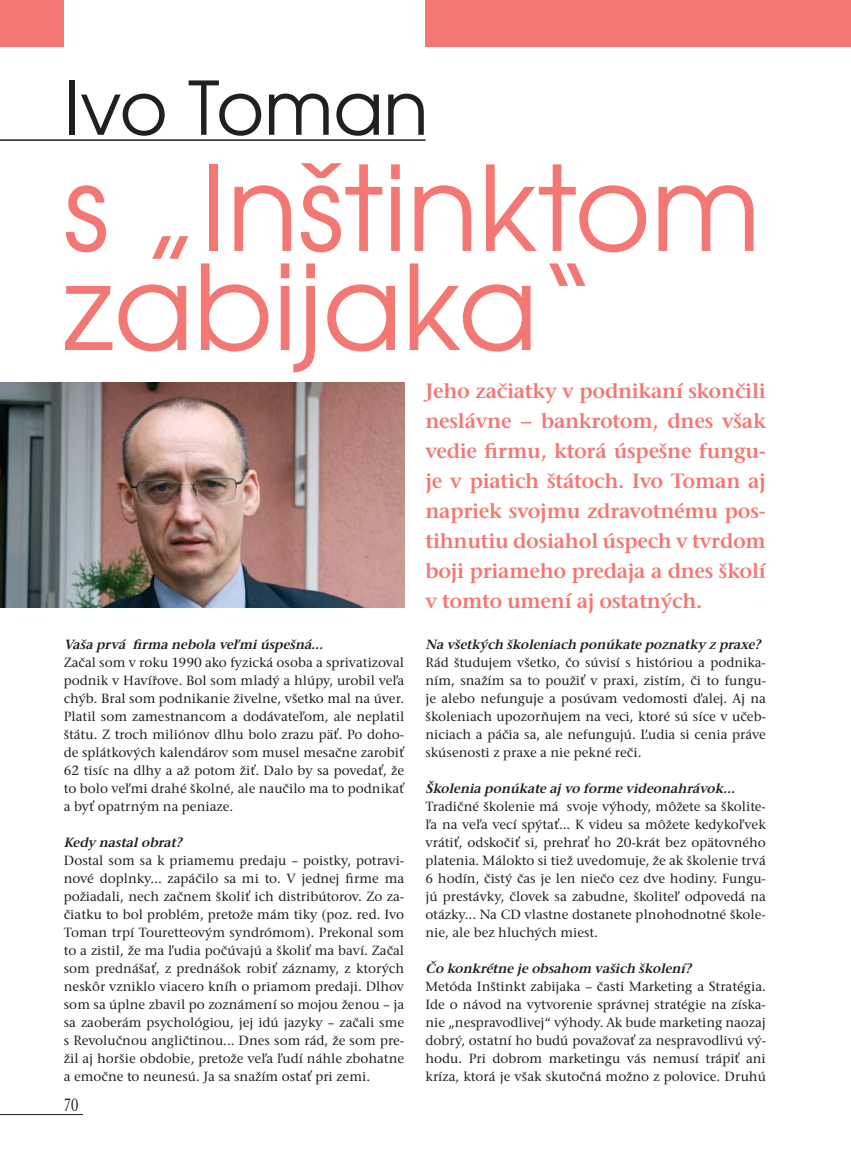
<style>
.page{position:relative;width:851px;height:1149px;background:#fff}
.page>*{position:absolute;margin:0;border:0;box-sizing:border-box;transform-origin:0 0}
.t1{font:117px/99px "Avant Gar Got Itc LCE Boo";color:#f37772}
.t2{font:73.5px "Avant Gar Got Itc LCE Boo";color:#231f20}
.t3{font:21px/30px "Stone Ser Itc TCE Sem";letter-spacing:-.01em;color:#f37772;text-align:justify}
.t4{font:500 18px "Stone Ser Itc TCE";color:#231f20;scale:.7 1}
.t5{font:500 13.5px/18px "Stone Ser Itc TCE";color:#231f20;text-align:justify}
.t6{font:italic 13.5px "Stone Ser Itc TCE Sem";color:#231f20}
</style>
<div class="page">
<hr style="left:0;top:1113px;width:83px;height:1px;background:#231f20">
<div style="left:0;top:0;width:64px;height:47px;background:#f37772"></div>
<div style="left:425px;top:0;width:425px;height:47px;background:#f37772"></div>
<hr style="left:0;top:139px;width:425px;height:2px;background:#231f20">
<img style="left:0;top:382px;width:404px;height:225px">
<h2 class="t2" style="left:64px;top:72px;width:366px">Ivo Toman</h2>
<h1 class="t1" style="left:64px;top:165px;width:698px">s „Inštinktom zabijaka“</h1>
<p class="t3" style="left:425px;top:377px;width:342px">Jeho začiatky v podnikaní skončili neslávne – bankrotom, dnes však vedie firmu, ktorá úspešne fungu&shy;je v piatich štátoch. Ivo Toman aj napriek svojmu zdravotnému pos&shy;tihnutiu dosiahol úspech v tvrdom boji priameho predaja a dnes školí v tomto umení aj ostatných.</p>
<p class="t6" style="left:64px;top:638px;width:264px">Vaša prvá firma nebola veľmiúspešná...</p>
<p class="t5" style="left:64px;top:653px;width:342px">Začal som v roku 1990 ako fyzická osoba a sprivatizoval podnik v Havířove. Bol som mladý a hlúpy, urobil veľa chýb. Bral som podnikanie živelne, všetko mal na úver.<br>Platil som zamestnancom a dodávateľom, ale neplatil štátu. Z troch miliónov dlhu bolo zrazu päť. Po doho&shy;de splátkových kalendárov som musel mesačne zarobiť 62 tisíc na dlhy a až potom žiť. Dalo by sa povedať, že to bolo veľmi drahé školné, ale naučilo ma to podnikať a byť opatrným na peniaze.</p>
<p class="t6" style="left:64px;top:836px;width:123px">Kedy nastalobrat?</p>
<p class="t5" style="left:64px;top:851px;width:342px">Dostal som sa k priamemu predaju – poistky, potravi&shy;nové doplnky... zapáčilo sa mi to. V jednej firme ma požiadali, nech začnem školiť ich distribútorov. Zo za&shy;čiatku to bol problém, pretože mám tiky (poz. red. Ivo Toman trpí Touretteovým syndrómom). Prekonal som to a zistil, že ma ľudia počúvajú a školiť ma baví. Začal som prednášať, z prednášok robiť záznamy, z ktorých neskôr vzniklo viacero kníh o priamom predaji. Dlhov som sa úplne zbavil po zoznámení so mojou ženou – ja sa zaoberám psychológiou, jej idú jazyky – začali sme s Revolučnou angličtinou... Dnes som rád, že som pre&shy;žil aj horšie obdobie, pretože veľa ľudí náhle zbohatne a emočne to neunesú. Ja sa snažím ostať pri zemi.</p>
<p class="t6" style="left:425px;top:638px;width:340px">Na všetkých školeniach ponúkate poznatky z praxe?</p>
<p class="t5" style="left:425px;top:653px;width:342px">Rád študujem všetko, čo súvisí s históriou a podnika&shy;ním, snažím sa to použiť v praxi, zistím, či to fungu&shy;je alebo nefunguje a posúvam vedomosti ďalej. Aj na školeniach upozorňujem na veci, ktoré sú síce v učeb&shy;niciach a páčia sa, ale nefungujú. Ľudia si cenia práve skúsenosti z praxe a nie pekné reči.</p>
<p class="t6" style="left:425px;top:782px;width:314px">Školenia ponúkate ajvo forme videonahrávok...</p>
<p class="t5" style="left:425px;top:797px;width:342px">Tradičné školenie má svoje výhody, môžete sa školite&shy;ľa na veľa vecí spýtať... K videu sa môžete kedykoľvek vrátiť, odskočiť si, prehrať ho 20-krát bez opätovného platenia. Málokto si tiež uvedomuje, že ak školenie trvá 6 hodín, čistý čas je len niečo cez dve hodiny. Fungu&shy;jú prestávky, človek sa zabudne, školiteľ odpovedá na otázky... Na CD vlastne dostanete plnohodnotné škole&shy;nie, ale bez hluchých miest.</p>
<p class="t6" style="left:425px;top:962px;width:270px">Čo konkrétne je obsahom vašich školení?</p>
<p class="t5" style="left:425px;top:977px;width:342px">Metóda Inštinkt zabijaka – časti Marketing a Stratégia.<br>Ide o návod na vytvorenie správnej stratégie na získa&shy;nie „nespravodlivej“ výhody. Ak bude marketing naozaj dobrý, ostatní ho budú považovať za nespravodlivú vý&shy;hodu. Pri dobrom marketingu vás nemusí trápiť ani kríza, ktorá je však skutočná možno z polovice. Druhú</p>
<h3 class="t4" style="left:64px;top:1096px;width:22px">70</h3>
</div>
